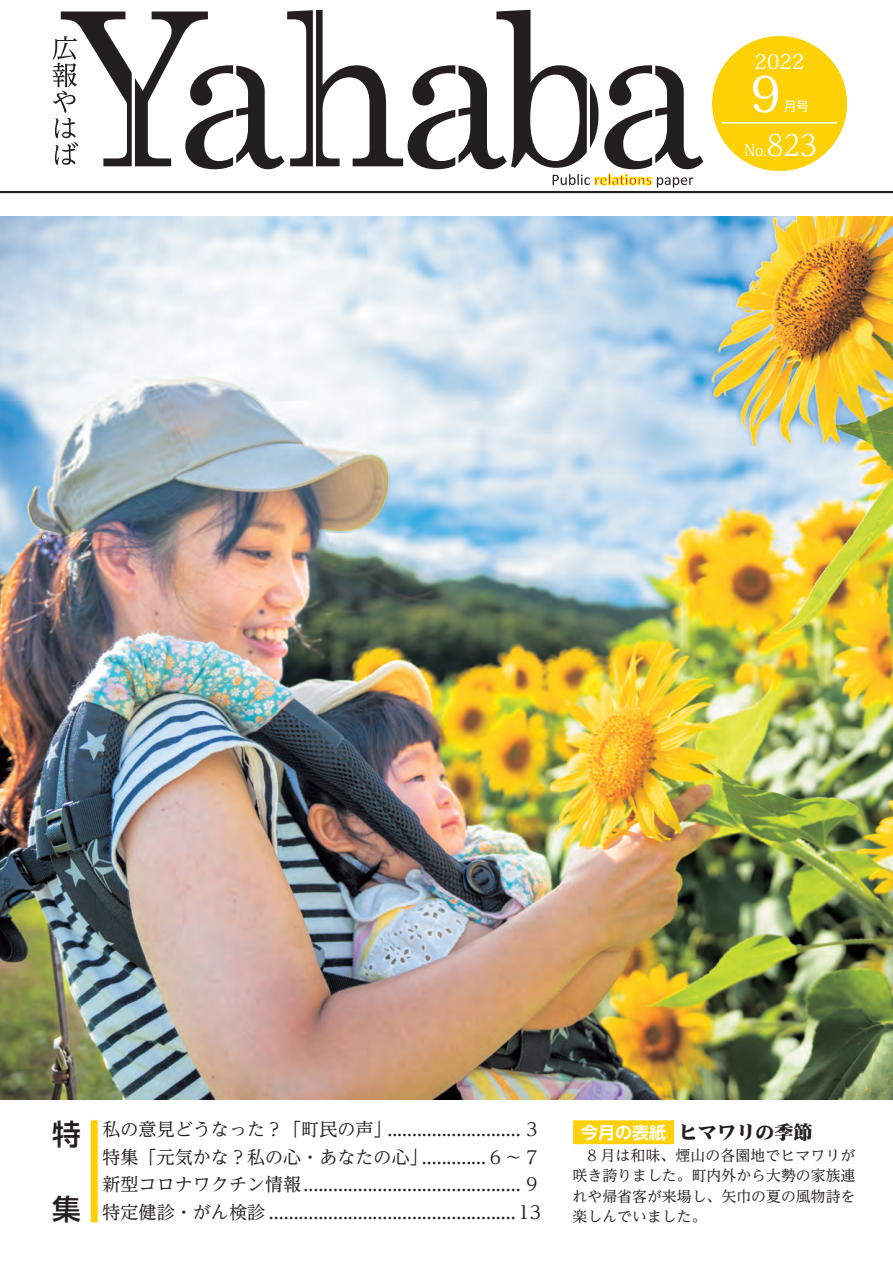
<style>
.page{position:relative;width:893px;height:1263px;background:#fff}
.page>*{position:absolute;margin:0;border:0;box-sizing:border-box;transform-origin:0 0}
.t1{font:500 49.5px "Koz Min Pro";color:#fff}
.t2{font:28.65px "UD Reimin Pro";color:#fff;scale:.95 1}
.t3{font:500 28.65px "UD Shin Go Pro";color:#231f20}
.t4{font:500 20.25px "Koz Min Pro";color:#fff}
.t5{font:19.2px "DF Mincho Std W12";color:#231f20}
.t6{font:18px/27.6px "UD Reimin Pro";color:#231f20}
.t7{font:700 16.95px "UD Shin Go Pro De";color:#fff}
.t8{font:500 15.9px "Koz Min Pro";color:#fff;scale:.95 1}
.t9{font:14.85px/20.2px "UD Reimin Pro";color:#231f20;text-align:justify}
.t10{font:12.75px "UD Shin Go Pro";color:#fff;scale:.96 1}
.s1{font-family:"Koz Min Pro";font-weight:500;font-size:15.9px}
</style>
<div class="page">
<div style="left:711px;top:36px;width:137px;height:136px;background:#fed006;border-radius:50%"></div>
<hr style="left:722px;top:122px;width:115px;height:2px;background:#fff">
<hr style="left:0;top:191px;width:893px;height:2px;background:#231f20">
<svg style="left:52px;top:10px;width:651px;height:178px"></svg>
<div style="left:573px;top:1120px;width:102px;height:25px;background:#fed006"></div>
<div style="left:572px;top:1119px;width:103px;height:26px;border:1px solid #fff"></div>
<div style="left:90px;top:1119px;width:8px;height:104px;background:#fed006"></div>
<img style="left:0;top:217px;width:893px;height:882px">
<p class="t4" style="left:755px;top:47px;width:52px">2022</p>
<p class="t10" style="left:784px;top:96px;width:27px">月号</p>
<h1 class="t1" style="left:750px;top:59px;width:32px">9</h1>
<h2 class="t2" style="left:764px;top:122px;width:58px"><span class="s1">.</span>823</h2>
<p class="t8" style="left:744px;top:139px;width:22px">No</p>
<h2 class="t3" style="left:52px;top:1111px;width:29px">特</h2>
<h2 class="t3" style="left:52px;top:1186px;width:30px">集</h2>
<p class="t6" style="left:103px;top:1115px;width:291px">私の意見どうなった？「町民の声「</p>
<p class="t6" style="left:383px;top:1115px;width:160px">............................３</p>
<p class="t7" style="left:581px;top:1118px;width:87px">今月の表紙</p>
<p class="t5" style="left:679px;top:1122px;width:135px">ヒマワリの季節</p>
<p class="t6" style="left:103px;top:1142px;width:440px">特集「元気かな？私の心・あなたの心「<br>新型コロナワクチン情報.............................................９特定健診・がん検診................................................... 13</p>
<p class="t9" style="left:573px;top:1145px;width:284px">　8 月は和味、煙山の各園地でヒマワリが咲き誇りました。町内外から大勢の家族連れや帰省客が来場し、矢巾の夏の風物詩を楽しんでいました。</p>
<p class="t6" style="left:419px;top:1142px;width:123px">..............６~７</p>
</div>
